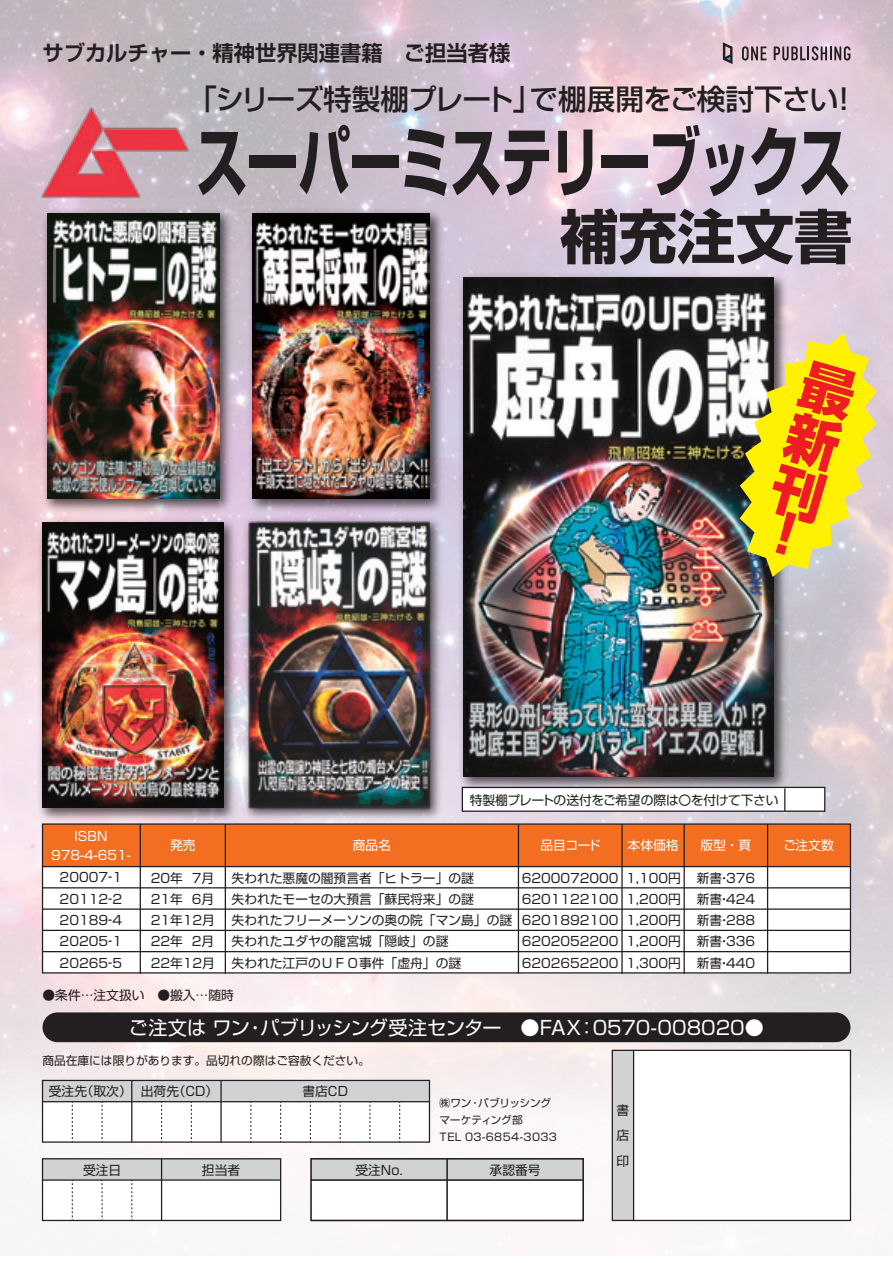
<style>
.page{position:relative;width:893px;height:1263px;background:#fff}
.page>*{position:absolute;margin:0;border:0;box-sizing:border-box;transform-origin:0 0}
.t1{font:700 76.05px "Shin Go Pr 6 N";letter-spacing:-.045em;color:#231f20;scale:.69 1}
.t2{font:700 58.5px "Shin Go Pr 6 N";color:#231f20}
.t3{font:500 28.65px "Shin Go Pr 6 N";letter-spacing:-.025em;color:#231f20}
.t4{font:700 21.3px "Shin Go Pr 6 N De";color:#231f20}
.t5{font:19.2px "Shin Go Pr 6 N";letter-spacing:-.005em;color:#fff}
.t6{font:12.75px/21.3px "Shin Go Pr 6 N";color:#231f20;text-align:justify}
.t7{font:12.75px/19.2px "Shin Go Pr 6 N";color:#fff;text-align:center}
.t8{font:12.75px "Shin Go Pr 6 N";letter-spacing:-.03em;color:#231f20}
.t9{font:11.7px "Shin Go Pr 6 N";color:#231f20}
.t10{font:10.65px/17px "Shin Go Pr 6 N";letter-spacing:.02em;color:#231f20}
</style>
<div class="page">
<img style="left:0;top:0;width:893px;height:1222px">
<div style="left:43px;top:1012px;width:807px;height:30px;background:#231f20;border-radius:15px"></div>
<div style="left:612px;top:1050px;width:238px;height:170px;background:#fff"></div>
<div style="left:612px;top:1050px;width:22px;height:170px;background:#d1d2d4"></div>
<div style="left:612px;top:1050px;width:239px;height:171px;border:1px solid #231f20"></div>
<hr style="left:633px;top:1050px;width:1px;height:170px;background:#231f20">
<div style="left:311px;top:1159px;width:272px;height:61px;background:#fff"></div>
<div style="left:311px;top:1159px;width:272px;height:21px;background:#d1d2d4"></div>
<div style="left:310px;top:1158px;width:274px;height:63px;border:2px solid #231f20"></div>
<hr style="left:311px;top:1179px;width:272px;height:2px;background:#231f20">
<hr style="left:446px;top:1159px;width:2px;height:61px;background:#231f20">
<div style="left:43px;top:1080px;width:386px;height:62px;background:#fff"></div>
<div style="left:43px;top:1080px;width:386px;height:22px;background:#d1d2d4"></div>
<div style="left:42px;top:1080px;width:388px;height:63px;border:1px solid #231f20"></div>
<hr style="left:220px;top:1080px;width:2px;height:62px;background:#231f20">
<hr style="left:131px;top:1080px;width:1px;height:62px;background:#231f20">
<hr style="left:43px;top:1101px;width:386px;height:1px;background:#231f20">
<svg style="left:399px;top:1102px;width:1px;height:40px"></svg>
<svg style="left:369px;top:1102px;width:1px;height:40px"></svg>
<svg style="left:340px;top:1102px;width:1px;height:40px"></svg>
<svg style="left:310px;top:1102px;width:1px;height:40px"></svg>
<svg style="left:280px;top:1102px;width:1px;height:40px"></svg>
<svg style="left:250px;top:1102px;width:1px;height:40px"></svg>
<svg style="left:191px;top:1102px;width:1px;height:40px"></svg>
<svg style="left:161px;top:1102px;width:1px;height:40px"></svg>
<svg style="left:102px;top:1102px;width:1px;height:40px"></svg>
<svg style="left:72px;top:1102px;width:1px;height:40px"></svg>
<div style="left:43px;top:1159px;width:238px;height:61px;background:#fff"></div>
<div style="left:43px;top:1159px;width:238px;height:21px;background:#d1d2d4"></div>
<div style="left:42px;top:1158px;width:239px;height:63px;border:1px solid #231f20"></div>
<hr style="left:43px;top:1179px;width:237px;height:2px;background:#231f20">
<hr style="left:161px;top:1159px;width:1px;height:61px;background:#231f20">
<svg style="left:102px;top:1180px;width:1px;height:40px"></svg>
<svg style="left:131px;top:1180px;width:1px;height:40px"></svg>
<svg style="left:72px;top:1180px;width:1px;height:40px"></svg>
<svg style="left:742px;top:46px;width:24px;height:15px"></svg>
<svg style="left:774px;top:46px;width:76px;height:15px"></svg>
<svg style="left:723px;top:42px;width:9px;height:22px"></svg>
<div style="left:43px;top:824px;width:807px;height:149px;background:#fff"></div>
<div style="left:43px;top:824px;width:807px;height:42px;background:#f36e21"></div>
<div style="left:42px;top:823px;width:809px;height:150px;border:1px solid #231f20"></div>
<hr style="left:621px;top:824px;width:2px;height:150px;background:#231f20">
<hr style="left:683px;top:824px;width:2px;height:150px;background:#231f20">
<hr style="left:767px;top:824px;width:1px;height:150px;background:#231f20">
<hr style="left:518px;top:824px;width:1px;height:150px;background:#231f20">
<hr style="left:140px;top:824px;width:1px;height:150px;background:#231f20">
<hr style="left:225px;top:824px;width:1px;height:150px;background:#231f20">
<hr style="left:43px;top:866px;width:807px;height:1px;background:#231f20">
<hr style="left:43px;top:887px;width:807px;height:1px;background:#231f20">
<hr style="left:43px;top:908px;width:807px;height:2px;background:#231f20">
<hr style="left:43px;top:930px;width:807px;height:1px;background:#231f20">
<hr style="left:43px;top:951px;width:807px;height:1px;background:#231f20">
<div style="left:462px;top:787px;width:363px;height:25px;background:#fff;border:1px solid #231f20"></div>
<svg style="left:784px;top:794px;width:1px;height:17px"></svg>
<img style="left:38px;top:204px;width:198px;height:309px">
<img style="left:47px;top:213px;width:172px;height:285px">
<img style="left:33px;top:513px;width:208px;height:313px">
<img style="left:43px;top:522px;width:181px;height:286px">
<img style="left:239px;top:512px;width:207px;height:312px">
<img style="left:247px;top:520px;width:188px;height:293px">
<img style="left:243px;top:204px;width:205px;height:313px">
<img style="left:253px;top:213px;width:177px;height:285px">
<img style="left:35px;top:104px;width:156px;height:103px">
<img style="left:455px;top:269px;width:336px;height:525px">
<img style="left:463px;top:277px;width:310px;height:499px">
<svg style="left:740px;top:333px;width:137px;height:244px;background:#e3d846"></svg>
<h3 class="t4" style="left:43px;top:36px;width:469px">サブカルチャー・精神世界関連書籍　ご担当者様</h3>
<h3 class="t3" style="left:188px;top:76px;width:672px">「シリーズ特製棚プレート」で棚展開をご検討下さい！</h3>
<h1 class="t1" style="left:196px;top:102px;width:951px">スーパーミステリーブックス</h1>
<h2 class="t2" style="left:560px;top:190px;width:294px">補充注文書</h2>
<p class="t8" style="left:470px;top:790px;width:310px">特製棚プレートの送付をご希望の際は〇を付けて下さい</p>
<p class="t7" style="left:51px;top:826px;width:81px">ISBN<br>978-4-651-</p>
<p class="t6" style="left:60px;top:866px;width:64px">20007‐1<br>20112‐2<br>20189‐4<br>20205‐1<br>20265‐5</p>
<p class="t6" style="left:151px;top:866px;width:66px">20年 7月21年 6月21年12月22年 2月22年12月</p>
<p class="t6" style="left:697px;top:866px;width:60px">新書・376新書・424新書・288新書・336新書・440</p>
<p class="t7" style="left:170px;top:835px;width:27px">発売</p>
<p class="t7" style="left:353px;top:835px;width:40px">商品名</p>
<p class="t6" style="left:232px;top:866px;width:282px;text-align:left">失われた悪魔の闇預言者「ヒトラー」の謎<br>失われたモーセの大預言「蘇民将来」の謎<br>失われたフリーメーソンの奥の院「マン島」の謎失われたユダヤの龍宮城「隠岐」の謎<br>失われた江戸のＵＦＯ事件「虚舟」の謎</p>
<p class="t7" style="left:540px;top:835px;width:61px">品目コード</p>
<p class="t7" style="left:628px;top:835px;width:53px">本体価格</p>
<p class="t7" style="left:700px;top:835px;width:53px">版型・頁</p>
<p class="t7" style="left:783px;top:835px;width:52px">ご注文数</p>
<p class="t6" style="left:522px;top:866px;width:98px">6200072000<br>6201122100<br>6201892100<br>6202052200<br>6202652200</p>
<p class="t6" style="left:626px;top:866px;width:56px">1,100円1,200円1,200円1,200円1,300円</p>
<p class="t6" style="left:43px;top:983px;width:193px">●条件…注文扱い　●搬入…随時</p>
<h3 class="t5" style="left:129px;top:1012px;width:637px">ご注文は ワン・パブリッシング受注センター　●FAX：0570-008020●</h3>
<p class="t9" style="left:43px;top:1051px;width:329px">商品在庫には限りがあります。品切れの際はご容赦ください。</p>
<p class="t10" style="left:440px;top:1094px;width:119px">㈱ワン・パブリッシングマーケティング部<br>TEL 03-6854-3033</p>
<p class="t6" style="left:49px;top:1079px;width:171px">受注先（取次） 出荷先（CD）</p>
<p class="t6" style="left:302px;top:1079px;width:47px">書店CD</p>
<p class="t6" style="left:617px;top:1096px;width:14px;line-height:25.5px">書店印</p>
<p class="t6" style="left:355px;top:1159px;width:49px">受注No.</p>
<p class="t6" style="left:490px;top:1159px;width:53px">承認番号</p>
<p class="t6" style="left:83px;top:1159px;width:40px">受注日</p>
<p class="t6" style="left:202px;top:1159px;width:40px">担当者</p>
</div>
